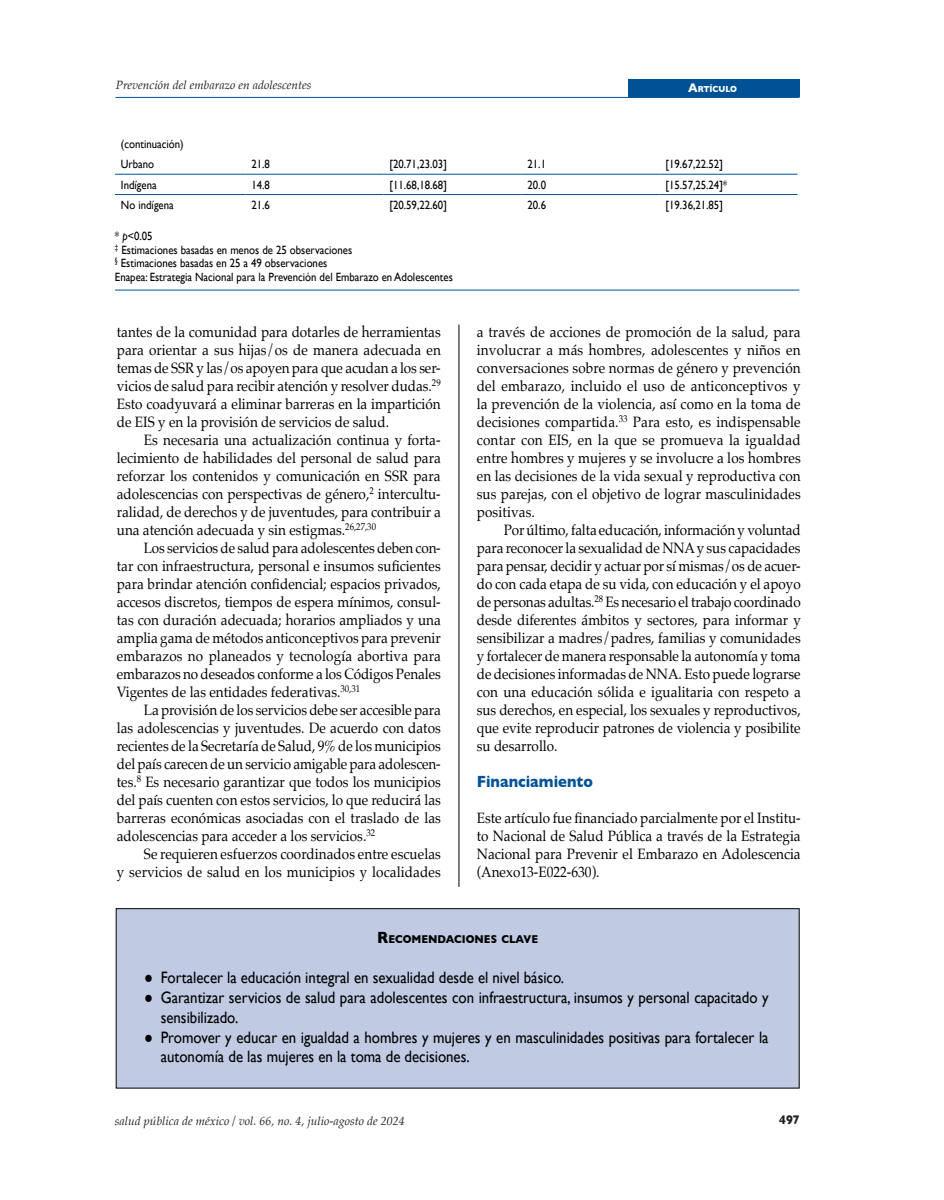
<style>
.page{position:relative;width:944px;height:1200px;background:#fff}
.page>*{position:absolute;margin:0;border:0;box-sizing:border-box;transform-origin:0 0}
.CUADROS{font:16.5px/19.8px "Gill Sans";color:#000;scale:.9 1}
.NIVEL_2{font:700 16.5px "Gill Sans";color:#005294;scale:.9 1}
.TEXTO_2{font:15px/18px "Palatino";color:#000;text-align:justify;scale:.9 1}
.TEXTO{font:15px/18px "Palatino";color:#000;text-align:justify;scale:.9 1}
.t1{font:700 12.75px "Gill Sans";color:#231f20;scale:.9 1}
.CUADROS-2{font:12px "Gill Sans";color:#000;scale:.9 1}
.t2{font:italic 12px "Palatino";color:#231f20}
.TIT_CUADRO{font:700 11.55px "Gill Sans";color:#000;scale:.9 1}
.t3{font:700 8.85px "Gill Sans";color:#fff;scale:.9 1}
.s1{font-size:12.75px}
.s2{font-style:italic}
.s3{font-size:16.5px}
.s4{font-family:"Palatino"}
</style>
<div class="page">
<div style="left:627px;top:80px;width:172px;height:17px;background:#005294"></div>
<hr style="left:116px;top:97px;width:684px;height:1px;background:#005294">
<div style="left:116px;top:908px;width:683px;height:180px;background:#c0cae2;border:1px solid #000"></div>
<hr style="left:115px;top:290px;width:684px;height:1px;background:#005294">
<hr style="left:115px;top:174px;width:130px;height:1px;background:#005294">
<hr style="left:245px;top:174px;width:138px;height:1px;background:#005294">
<hr style="left:383px;top:174px;width:138px;height:1px;background:#005294">
<hr style="left:521px;top:174px;width:138px;height:1px;background:#005294">
<hr style="left:659px;top:174px;width:138px;height:1px;background:#005294">
<hr style="left:115px;top:194px;width:130px;height:1px;background:#005294">
<hr style="left:245px;top:194px;width:138px;height:1px;background:#005294">
<hr style="left:383px;top:194px;width:138px;height:1px;background:#005294">
<hr style="left:521px;top:194px;width:138px;height:1px;background:#005294">
<hr style="left:659px;top:194px;width:138px;height:1px;background:#005294">
<hr style="left:459px;top:324px;width:1px;height:562px;background:#000">
<p class="t2" style="left:116px;top:75px;width:197px">Prevención del embarazo en adolescentes</p>
<p class="t3" style="left:688px;top:82px;width:56px"><span class="s1">A</span>RTÍCULO</p>
<p class="CUADROS-2" style="left:121px;top:137px;width:71px">(continuación)</p>
<p class="CUADROS-2" style="left:121px;top:157px;width:38px">Urbano</p>
<p class="CUADROS-2" style="left:251px;top:157px;width:22px">21.8</p>
<p class="CUADROS-2" style="left:389px;top:157px;width:65px">[20.71,23.03]</p>
<p class="CUADROS-2" style="left:527px;top:157px;width:22px">21.1</p>
<p class="CUADROS-2" style="left:665px;top:157px;width:65px">[19.67,22.52]</p>
<p class="CUADROS-2" style="left:121px;top:177px;width:41px">Indígena</p>
<p class="CUADROS-2" style="left:251px;top:177px;width:22px">14.8</p>
<p class="CUADROS-2" style="left:389px;top:177px;width:65px">[11.68,18.68]</p>
<p class="CUADROS-2" style="left:527px;top:177px;width:22px">20.0</p>
<p class="CUADROS-2" style="left:665px;top:177px;width:70px">[15.57,25.24]*</p>
<p class="CUADROS-2" style="left:121px;top:198px;width:60px">No indígena</p>
<p class="CUADROS-2" style="left:251px;top:198px;width:22px">21.6</p>
<p class="CUADROS-2" style="left:389px;top:198px;width:65px">[20.59,22.60]</p>
<p class="CUADROS-2" style="left:527px;top:198px;width:22px">20.6</p>
<p class="CUADROS-2" style="left:665px;top:198px;width:65px">[19.36,21.85]</p>
<p class="CUADROS-2" style="left:115px;top:229px;width:43px">* <span class="s2">p</span>&lt;0.05</p>
<p class="CUADROS-2" style="left:115px;top:243px;width:265px"><sup>‡</sup> Estimaciones basadas en menos de 25 observaciones</p>
<p class="CUADROS-2" style="left:115px;top:256px;width:237px"><sup>§</sup> Estimaciones basadas en 25 a 49 observaciones</p>
<p class="CUADROS-2" style="left:115px;top:270px;width:377px">Enapea: Estrategia Nacional para la Prevención del Embarazo en Adolescentes</p>
<p class="TEXTO_2" style="left:117px;top:322px;width:362px">tantes de la comunidad para dotarles de herramientas para orientar a sus hijas/os de manera adecuada en temas de SSR y las/os apoyen para que acudan a los ser&shy;vicios de salud para recibir atención y resolver dudas.<sup>29<br></sup>Esto coadyuvará a eliminar barreras en la impartición de EIS y en la provisión de servicios de salud.</p>
<p class="TEXTO_2" style="left:117px;top:430px;width:361px;text-indent:27px">Es necesaria una actualización continua y forta&shy;lecimiento de habilidades del personal de salud para reforzar los contenidos y comunicación en SSR para adolescencias con perspectivas de género,<sup>2</sup> intercultu&shy;ralidad, de derechos y de juventudes, para contribuir a una atención adecuada y sin estigmas.<sup>26,27,30</sup></p>
<p class="TEXTO_2" style="left:117px;top:538px;width:362px;text-indent:27px">Los servicios de salud para adolescentes deben con&shy;tar con infraestructura, personal e insumos suficientes para brindar atención confidencial; espacios privados, accesos discretos, tiempos de espera mínimos, consul&shy;tas con duración adecuada; horarios ampliados y una amplia gama de métodos anticonceptivos para prevenir embarazos no planeados y tecnología abortiva para embarazos no deseados conforme a los Códigos Penales Vigentes de las entidades federativas.<sup>30,31</sup></p>
<p class="TEXTO_2" style="left:117px;top:700px;width:361px;text-indent:27px">La provisión de los servicios debe ser accesible para las adolescencias y juventudes. De acuerdo con datos recientes de la Secretaría de Salud, 9% de los municipios del país carecen de un servicio amigable para adolescen&shy;tes.<sup>8</sup> Es necesario garantizar que todos los municipios del país cuenten con estos servicios, lo que reducirá las barreras económicas asociadas con el traslado de las adolescencias para acceder a los servicios.<sup>32</sup></p>
<p class="TEXTO_2" style="left:117px;top:844px;width:362px;text-align:right">Se requieren esfuerzos coordinados entre escuelas<br>y servicios de salud en los municipios y localidades</p>
<p class="TEXTO_2" style="left:477px;top:322px;width:361px">a través de acciones de promoción de la salud, para involucrar a más hombres, adolescentes y niños en conversaciones sobre normas de género y prevención del embarazo, incluido el uso de anticonceptivos y la prevención de la violencia, así como en la toma de decisiones compartida.<sup>33</sup> Para esto, es indispensable contar con EIS, en la que se promueva la igualdad entre hombres y mujeres y se involucre a los hombres en las decisiones de la vida sexual y reproductiva con sus parejas, con el objetivo de lograr masculinidades positivas.</p>
<p class="TEXTO_2" style="left:477px;top:520px;width:362px;text-indent:27px">Por último, falta educación, información y voluntad para reconocer la sexualidad de NNA y sus capacidades para pensar, decidir y actuar por sí mismas/os de acuer&shy;do con cada etapa de su vida, con educación y el apoyo de personas adultas.<sup>28</sup> Es necesario el trabajo coordinado desde diferentes ámbitos y sectores, para informar y sensibilizar a madres/padres, familias y comunidades y fortalecer de manera responsable la autonomía y toma de decisiones informadas de NNA. Esto puede lograrse con una educación sólida e igualitaria con respeto a sus derechos, en especial, los sexuales y reproductivos, que evite reproducir patrones de violencia y posibilite su desarrollo.</p>
<p class="NIVEL_2" style="left:477px;top:768px;width:131px">Financiamiento</p>
<p class="TEXTO" style="left:477px;top:808px;width:361px">Este artículo fue financiado parcialmente por el Institu&shy;to Nacional de Salud Pública a través de la Estrategia Nacional para Prevenir el Embarazo en Adolescencia (Anexo13-E022-630).</p>
<p class="TIT_CUADRO" style="left:377px;top:930px;width:180px"><span class="s3">R</span>ECOMENDACIONES CLAVE</p>
<p class="CUADROS" style="left:144px;top:967px;width:468px"><span class="s4">●</span> Fortalecer la educación integral en sexualidad desde el nivel básico.</p>
<p class="CUADROS" style="left:161px;top:987px;width:677px;text-indent:-16px"><span class="s4">●</span> Garantizar servicios de salud para adolescentes con infraestructura, insumos y personal capacitado y sensibilizado.</p>
<p class="CUADROS" style="left:161px;top:1026px;width:677px;text-indent:-16px"><span class="s4">●</span> Promover y educar en igualdad a hombres y mujeres y en masculinidades positivas para fortalecer la autonomía de las mujeres en la toma de decisiones.</p>
<p class="t2" style="left:115px;top:1110px;width:291px">salud pública de méxico / vol. 66, no. 4, julio-agosto de 2024</p>
<p class="t1" style="left:779px;top:1109px;width:24px">497</p>
</div>
